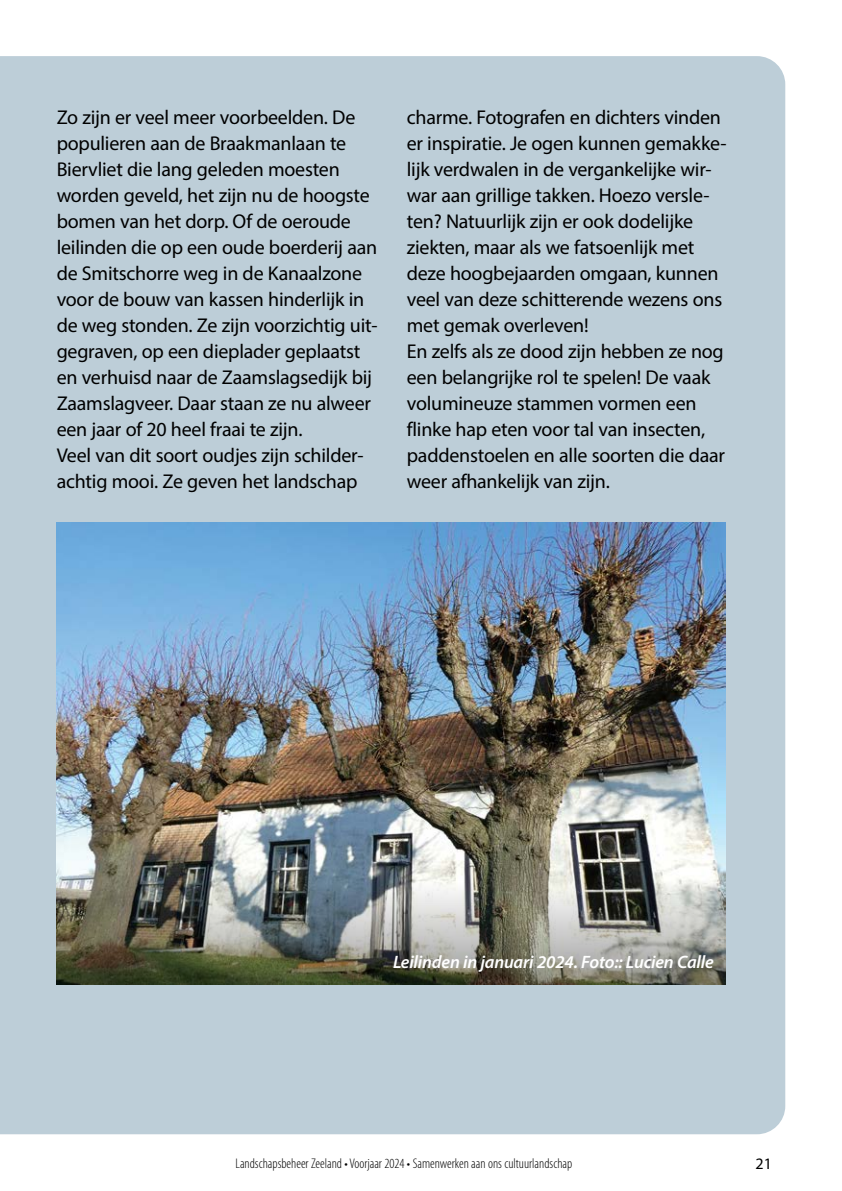
<style>
.page{position:relative;width:842px;height:1191px;background:#fff}
.page>*{position:absolute;margin:0;border:0;box-sizing:border-box;transform-origin:0 0}
.t1{font:20px/26px "Myriad Pro";letter-spacing:-.01em;color:#000}
.t2{font:italic 600 18px "Myriad Pro";letter-spacing:-.01em;color:#fff}
.t3{font:16px "Myriad Pro";color:#000}
.t4{font:300 condensed 14px "Myriad Pro";color:#000}
</style>
<div class="page">
<div style="left:0;top:56px;width:785px;height:1078px;background:#bdced8"></div>
<img style="left:57px;top:522px;width:669px;height:462px">
<img style="left:56px;top:881px;width:669px;height:103px">
<p class="t1" style="left:57px;top:104px;width:322px">Zo zijn er veel meer voorbeelden. De populieren aan de Braakmanlaan te Biervliet die lang geleden moesten worden geveld, het zijn nu de hoogste bomen van het dorp. Of de oeroude leilinden die op een oude boerderij aan de Smitschorre weg in de Kanaalzone voor de bouw van kassen hinderlijk in de weg stonden. Ze zijn voorzichtig uit&shy;gegraven, op een dieplader geplaatst en verhuisd naar de Zaamslagsedijk bij Zaamslagveer. Daar staan ze nu alweer een jaar of 20 heel fraai te zijn.<br>Veel van dit soort oudjes zijn schilder&shy;achtig mooi. Ze geven het landschap</p>
<p class="t1" style="left:407px;top:104px;width:321px">charme. Fotografen en dichters vinden er inspiratie. Je ogen kunnen gemakke&shy;lijk verdwalen in de vergankelijke wir&shy;war aan grillige takken. Hoezo versle&shy;ten? Natuurlijk zijn er ook dodelijke ziekten, maar als we fatsoenlijk met deze hoogbejaarden omgaan, kunnen veel van deze schitterende wezens ons met gemak overleven!<br>En zelfs als ze dood zijn hebben ze nog een belangrijke rol te spelen! De vaak volumineuze stammen vormen een flinke hap eten voor tal van insecten, paddenstoelen en alle soorten die daar weer afhankelijk van zijn.</p>
<p class="t2" style="left:393px;top:950px;width:322px">Leilinden in januari 2024. Foto:: Lucien Calle</p>
<p class="t4" style="left:236px;top:1155px;width:338px">Landschapsbeheer Zeeland • Voorjaar 2024 • Samenwerken aan ons cultuurlandschap</p>
<p class="t3" style="left:755px;top:1153px;width:18px">21</p>
</div>
